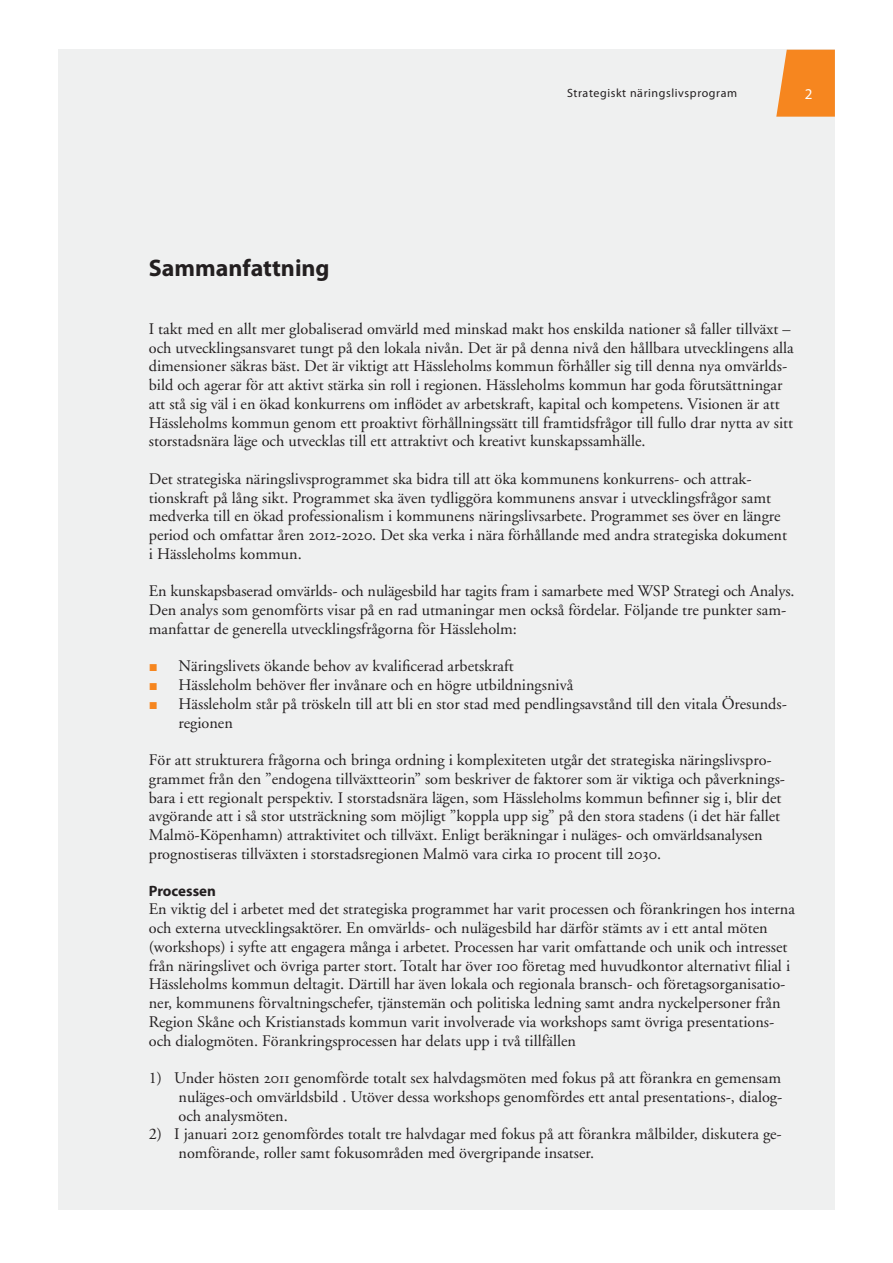
<style>
.page{position:relative;width:893px;height:1263px;background:#fff}
.page>*{position:absolute;margin:0;border:0;box-sizing:border-box;transform-origin:0 0}
.t1{font:700 24px "Myriad Pro";color:#231f20}
.t2{font:16.2px/18.8px "Adobe Garamond";color:#231f20}
.t3{font:700 15px "Myriad Pro";color:#231f20}
.t4{font:15px "Myriad Pro";color:#fff}
.t5{font:12px "Myriad Pro";letter-spacing:.05em;color:#231f20}
.s1{font-family:"Adobe Garamond Regular SC"}
</style>
<div class="page">
<div style="left:58px;top:50px;width:777px;height:1160px;background:#eff0f0"></div>
<svg style="left:776px;top:50px;width:59px;height:67px;background:#f59033"></svg>
<h1 class="t1" style="left:149px;top:259px;width:182px">Sammanfattning</h1>
<p class="t5" style="left:567px;top:88px;width:172px">Strategiskt näringslivsprogram</p>
<p class="t4" style="left:805px;top:89px;width:9px">2</p>
<p class="t2" style="left:149px;top:321px;width:646px">I takt med en allt mer globaliserad omvärld med minskad makt hos enskilda nationer så faller tillväxt – och utvecklingsansvaret tungt på den lokala nivån. Det är på denna nivå den hållbara utvecklingens alla dimensioner säkras bäst. Det är viktigt att Hässleholms kommun förhåller sig till denna nya omvärlds&shy;bild och agerar för att aktivt stärka sin roll i regionen. Hässleholms kommun har goda förutsättningar att stå sig väl i en ökad konkurrens om inflödet av arbetskraft, kapital och kompetens. Visionen är att Hässleholms kommun genom ett proaktivt förhållningssätt till framtidsfrågor till fullo drar nytta av sitt storstadsnära läge och utvecklas till ett attraktivt och kreativt kunskapssamhälle.</p>
<p class="t2" style="left:149px;top:471px;width:640px">Det strategiska näringslivsprogrammet ska bidra till att öka kommunens konkurrens- och attrak&shy;tionskraft på lång sikt. Programmet ska även tydliggöra kommunens ansvar i utvecklingsfrågor samt medverka till en ökad professionalism i kommunens näringslivsarbete. Programmet ses över en längre period och omfattar åren <span class="s1">2012-2020</span>. Det ska verka i nära förhållande med andra strategiska dokument i Hässleholms kommun.</p>
<p class="t2" style="left:149px;top:583px;width:647px">En kunskapsbaserad omvärlds- och nulägesbild har tagits fram i samarbete med WSP Strategi och Analys.<br>Den analys som genomförts visar på en rad utmaningar men också fördelar. Följande tre punkter sam&shy;manfattar de generella utvecklingsfrågorna för Hässleholm:</p>
<p class="t2" style="left:179px;top:658px;width:610px">Näringslivets ökande behov av kvalificerad arbetskraft<br>Hässleholm behöver fler invånare och en högre utbildningsnivå<br>Hässleholm står på tröskeln till att bli en stor stad med pendlingsavstånd till den vitala Öresunds&shy;regionen</p>
<p class="t2" style="left:149px;top:752px;width:638px">För att strukturera frågorna och bringa ordning i komplexiteten utgår det strategiska näringslivspro&shy;grammet från den ”endogena tillväxtteorin” som beskriver de faktorer som är viktiga och påverknings&shy;bara i ett regionalt perspektiv. I storstadsnära lägen, som Hässleholms kommun befinner sig i, blir det avgörande att i så stor utsträckning som möjligt ”koppla upp sig” på den stora stadens (i det här fallet Malmö-Köpenhamn) attraktivitet och tillväxt. Enligt beräkningar i nuläges- och omvärldsanalysen prognostiseras tillväxten i storstadsregionen Malmö vara cirka <span class="s1">10</span> procent till <span class="s1">2030</span>.</p>
<p class="t3" style="left:149px;top:885px;width:69px">Processen</p>
<p class="t2" style="left:149px;top:901px;width:648px">En viktig del i arbetet med det strategiska programmet har varit processen och förankringen hos interna och externa utvecklingsaktörer. En omvärlds- och nulägesbild har därför stämts av i ett antal möten (workshops) i syfte att engagera många i arbetet. Processen har varit omfattande och unik och intresset från näringslivet och övriga parter stort. Totalt har över <span class="s1">100</span> företag med huvudkontor alternativt filial i Hässleholms kommun deltagit. Därtill har även lokala och regionala bransch- och företagsorganisatio&shy;ner, kommunens förvaltningschefer, tjänstemän och politiska ledning samt andra nyckelpersoner från Region Skåne och Kristianstads kommun varit involverade via workshops samt övriga presentations&shy;och dialogmöten. Förankringsprocessen har delats upp i två tillfällen</p>
<p class="t2" style="left:179px;top:1070px;width:605px;text-align:justify;text-indent:-30px">1) Under hösten <span class="s1">2011</span> genomförde totalt sex halvdagsmöten med fokus på att förankra en gemensam nuläges-och omvärldsbild . Utöver dessa workshops genomfördes ett antal presentations-, dialog&shy;och analysmöten.</p>
<p class="t2" style="left:179px;top:1126px;width:605px;text-indent:-30px">2) I januari <span class="s1">2012</span> genomfördes totalt tre halvdagar med fokus på att förankra målbilder, diskutera ge&shy;nomförande, roller samt fokusområden med övergripande insatser.</p>
</div>
